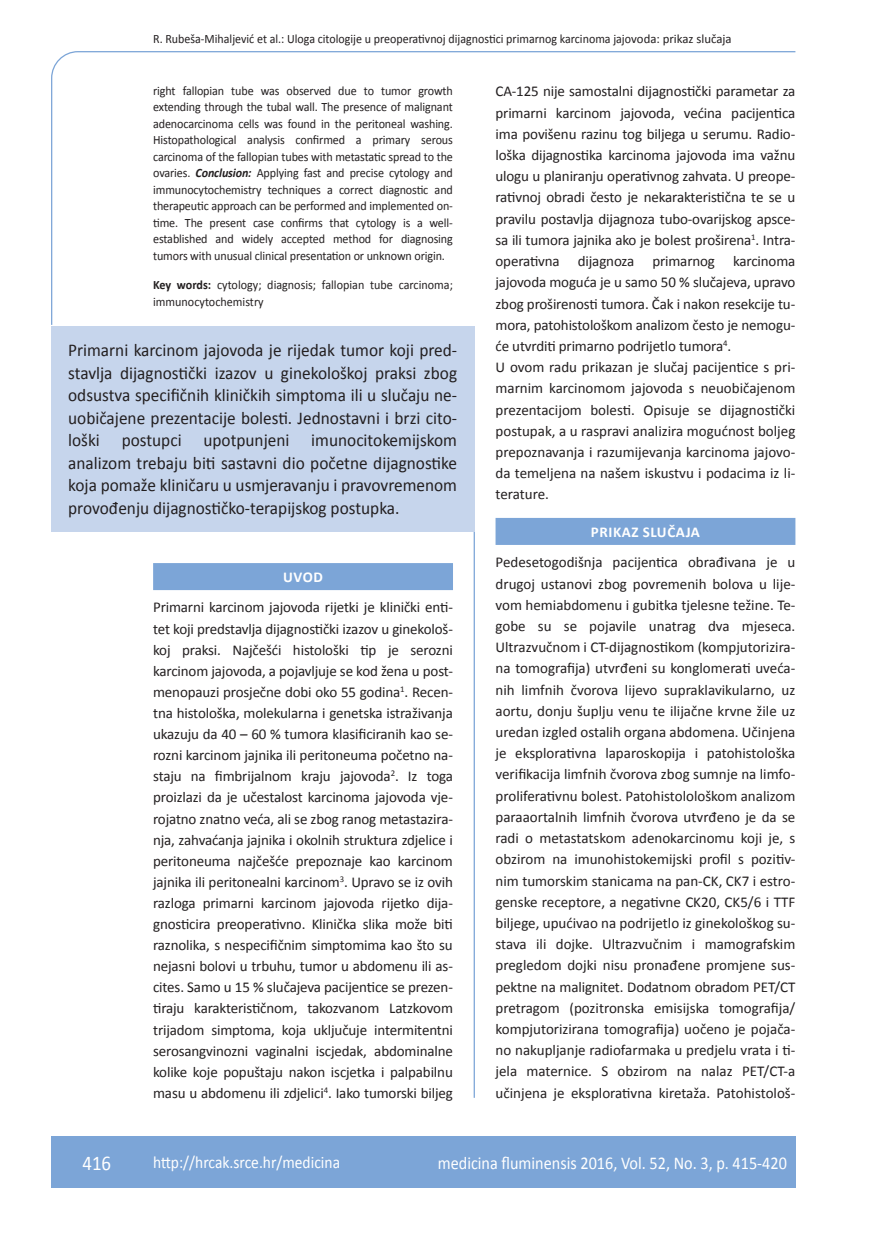
<style>
.page{position:relative;width:872px;height:1234px;background:#fff}
.page>*{position:absolute;margin:0;border:0;box-sizing:border-box;transform-origin:0 0}
.t1{font:21px "Calibri";color:#fff;scale:.9 1}
.t2{font:18px/22.5px "Calibri";color:#231f20;text-align:justify;scale:.96 1}
.t3{font:18px "Calibri";color:#fff;scale:.9 1}
.t4{font:17.25px "Calibri";color:#fff;scale:.9 1}
.t5{font:15px/21.1px "Calibri";letter-spacing:-.01em;color:#231f20;text-align:justify}
.t6{font:700 15px "Calibri";letter-spacing:.04em;color:#fff}
.t7{font:12.75px/16.5px "Calibri";color:#231f20;text-align:justify;scale:.95 1}
.t8{font:12.75px "Calibri";color:#231f20;scale:.94 1}
.s1{font-weight:700;font-style:italic}
.s2{font-weight:700}
</style>
<div class="page">
<svg style="left:51px;top:51px;width:745px;height:274px"></svg>
<hr style="left:473px;top:530px;width:2px;height:567px;background:#7ca5d7">
<div style="left:51px;top:1135px;width:744px;height:51px;background:#7ca5d7"></div>
<div style="left:495px;top:518px;width:300px;height:27px;background:#7ca5d7"></div>
<div style="left:51px;top:325px;width:423px;height:206px;background:#c6d5ec"></div>
<div style="left:153px;top:563px;width:300px;height:27px;background:#7ca5d7"></div>
<p class="t8" style="left:153px;top:30px;width:617px">R. Rubeša-Mihaljević et al.: Uloga citologije u preoperativnoj dijagnostici primarnog karcinoma jajovoda: prikaz slučaja</p>
<p class="t7" style="left:153px;top:82px;width:317px">right fallopian tube was observed due to tumor growth extending through the tubal wall. The presence of malignant adenocarcinoma cells was found in the peritoneal washing.<br>Histopathological analysis confirmed a primary serous carcinoma of the fallopian tubes with metastatic spread to the ovaries. <span class="s1">Conclusion:</span> Applying fast and precise cytology and immunocytochemistry techniques a correct diagnostic and therapeutic approach can be performed and implemented on&shy;time. The present case confirms that cytology is a well&shy;established and widely accepted method for diagnosing tumors with unusual clinical presentation or unknown origin.</p>
<p class="t7" style="left:153px;top:276px;width:317px"><span class="s2">Key words:</span> cytology; diagnosis; fallopian tube carcinoma; immunocytochemistry</p>
<p class="t2" style="left:68px;top:338px;width:407px">Primarni karcinom jajovoda je rijedak tumor koji pred&shy;stavlja dijagnostički izazov u ginekološkoj praksi zbog odsustva specifičnih kliničkih simptoma ili u slučaju ne&shy;uobičajene prezentacije bolesti. Jednostavni i brzi cito&shy;loški postupci upotpunjeni imunocitokemijskom analizom trebaju biti sastavni dio početne dijagnostike koja pomaže kliničaru u usmjeravanju i pravovremenom provođenju dijagnostičko-terapijskog postupka.</p>
<p class="t6" style="left:283px;top:567px;width:41px">UVOD</p>
<p class="t5" style="left:153px;top:596px;width:301px">Primarni karcinom jajovoda rijetki je klinički enti&shy;tet koji predstavlja dijagnostički izazov u ginekološ&shy;koj praksi. Najčešći histološki tip je serozni karcinom jajovoda, a pojavljuje se kod žena u post&shy;menopauzi prosječne dobi oko 55 godina<sup>1</sup>. Recen&shy;tna histološka, molekularna i genetska istraživanja ukazuju da 40 – 60 % tumora klasificiranih kao se&shy;rozni karcinom jajnika ili peritoneuma početno na&shy;staju na fimbrijalnom kraju jajovoda<sup>2</sup>. Iz toga proizlazi da je učestalost karcinoma jajovoda vje&shy;rojatno znatno veća, ali se zbog ranog metastazira&shy;nja, zahvaćanja jajnika i okolnih struktura zdjelice i peritoneuma najčešće prepoznaje kao karcinom jajnika ili peritonealni karcinom<sup>3</sup>. Upravo se iz ovih razloga primarni karcinom jajovoda rijetko dija&shy;gnosticira preoperativno. Klinička slika može biti raznolika, s nespecifičnim simptomima kao što su nejasni bolovi u trbuhu, tumor u abdomenu ili as&shy;cites. Samo u 15 % slučajeva pacijentice se prezen&shy;tiraju karakterističnom, takozvanom Latzkovom trijadom simptoma, koja uključuje intermitentni serosangvinozni vaginalni iscjedak, abdominalne kolike koje popuštaju nakon iscjetka i palpabilnu masu u abdomenu ili zdjelici<sup>4</sup>. Iako tumorski biljeg</p>
<p class="t5" style="left:495px;top:80px;width:301px;text-align:left">CA-125 nije samostalni dijagnostički parametar za primarni karcinom jajovoda, većina pacijentica ima povišenu razinu tog biljega u serumu. Radio&shy;loška dijagnostika karcinoma jajovoda ima važnu ulogu u planiranju operativnog zahvata. U preope&shy;rativnoj obradi često je nekarakteristična te se u pravilu postavlja dijagnoza tubo-ovarijskog apsce&shy;sa ili tumora jajnika ako je bolest proširena<sup>1</sup>. Intra&shy;operativna dijagnoza primarnog karcinoma jajovoda moguća je u samo 50 % slučajeva, upravo zbog proširenosti tumora. Čak i nakon resekcije tu&shy;mora, patohistološkom analizom često je nemogu&shy;će utvrditi primarno podrijetlo tumora<sup>4</sup>.<br>U ovom radu prikazan je slučaj pacijentice s pri&shy;marnim karcinomom jajovoda s neuobičajenom prezentacijom bolesti. Opisuje se dijagnostički postupak, a u raspravi analizira mogućnost boljeg prepoznavanja i razumijevanja karcinoma jajovo&shy;da temeljena na našem iskustvu i podacima iz li&shy;terature.</p>
<p class="t6" style="left:591px;top:522px;width:111px">PRIKAZ SLUČAJA</p>
<p class="t5" style="left:495px;top:551px;width:301px">Pedesetogodišnja pacijentica obrađivana je u drugoj ustanovi zbog povremenih bolova u lije&shy;vom hemiabdomenu i gubitka tjelesne težine. Te&shy;gobe su se pojavile unatrag dva mjeseca.<br>Ultrazvučnom i CT-dijagnostikom (kompjutorizira&shy;na tomografija) utvrđeni su konglomerati uveća&shy;nih limfnih čvorova lijevo supraklavikularno, uz aortu, donju šuplju venu te ilijačne krvne žile uz uredan izgled ostalih organa abdomena. Učinjena je eksplorativna laparoskopija i patohistološka verifikacija limfnih čvorova zbog sumnje na limfo&shy;proliferativnu bolest. Patohistolološkom analizom paraaortalnih limfnih čvorova utvrđeno je da se radi o metastatskom adenokarcinomu koji je, s obzirom na imunohistokemijski profil s pozitiv&shy;nim tumorskim stanicama na pan-CK, CK7 i estro&shy;genske receptore, a negativne CK20, CK5/6 i TTF biljege, upućivao na podrijetlo iz ginekološkog su&shy;stava ili dojke. Ultrazvučnim i mamografskim pregledom dojki nisu pronađene promjene sus&shy;pektne na malignitet. Dodatnom obradom PET/CT pretragom (pozitronska emisijska tomografija/ kompjutorizirana tomografija) uočeno je pojača&shy;no nakupljanje radiofarmaka u predjelu vrata i ti&shy;jela maternice. S obzirom na nalaz PET/CT-a učinjena je eksplorativna kiretaža. Patohistološ-</p>
<h1 class="t1" style="left:82px;top:1149px;width:33px">416</h1>
<p class="t4" style="left:153px;top:1150px;width:209px">http://hrcak.srce.hr/medicina</p>
<p class="t3" style="left:438px;top:1151px;width:389px">medicina fluminensis 2016, Vol. 52, No. 3, p. 415-420</p>
</div>
